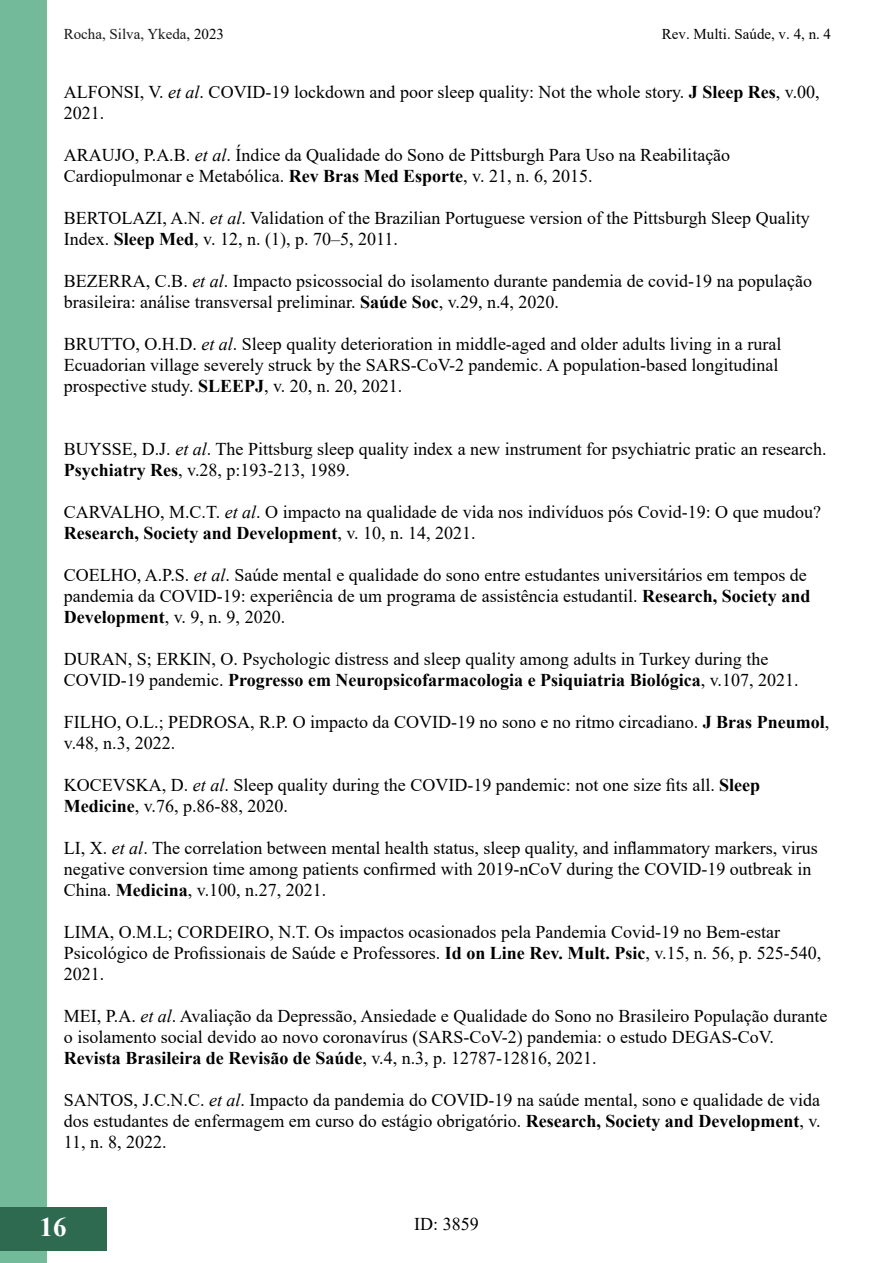
<style>
.page{position:relative;width:893px;height:1263px;background:#fff}
.page>*{position:absolute;margin:0;border:0;box-sizing:border-box;transform-origin:0 0}
.t1{font:700 27px "Times New Roman";color:#fff}
.t2{font:18px/21px "Times New Roman";color:#000}
.t3{font:15px "Times New Roman";color:#000}
.t4{font:15px "Times New Roman";color:#181717}
.s1{color:#000}
.s2{font-style:italic}
.s3{font-weight:700}
</style>
<div class="page">
<div style="left:0;top:1px;width:47px;height:1262px;background:#73ba9b"></div>
<div style="left:0;top:1207px;width:106px;height:43px;background:#2d6a4f"></div>
<p class="t4" style="left:64px;top:24px;width:162px">Rocha, Silva, Ykeda<span class="s1">, 2023</span></p>
<p class="t3" style="left:662px;top:24px;width:171px">Rev. Multi. Saúde, v. 4, n. 4</p>
<p class="t2" style="left:64px;top:80px;width:757px">ALFONSI, V. <span class="s2">et al</span>. COVID-19 lockdown and poor sleep quality: Not the whole story. <span class="s3">J Sleep Res</span>, v.00,<br>2021.</p>
<p class="t2" style="left:64px;top:143px;width:668px">ARAUJO, P.A.B. <span class="s2">et al</span>. Índice da Qualidade do Sono de Pittsburgh Para Uso na Reabilitação<br>Cardiopulmonar e Metabólica. <span class="s3">Rev Bras Med Esporte</span>, v. 21, n. 6, 2015.</p>
<p class="t2" style="left:64px;top:206px;width:747px">BERTOLAZI, A.N. <span class="s2">et al</span>. Validation of the Brazilian Portuguese version of the Pittsburgh Sleep Quality<br>Index. <span class="s3">Sleep Med</span>, v. 12, n. (1), p. 70–5, 2011.</p>
<p class="t2" style="left:64px;top:269px;width:750px">BEZERRA, C.B. <span class="s2">et al</span>. Impacto psicossocial do isolamento durante pandemia de covid-19 na população brasileira: análise transversal preliminar. <span class="s3">Saúde Soc</span>, v.29, n.4, 2020.</p>
<p class="t2" style="left:64px;top:332px;width:719px">BRUTTO, O.H.D. <span class="s2">et al</span>. Sleep quality deterioration in middle-aged and older adults living in a rural<br>Ecuadorian village severely struck by the SARS-CoV-2 pandemic. A population-based longitudinal prospective study. <span class="s3">SLEEPJ</span>, v. 20, n. 20, 2021.</p>
<p class="t2" style="left:64px;top:437px;width:764px">BUYSSE, D.J. <span class="s2">et al</span>. The Pittsburg sleep quality index a new instrument for psychiatric pratic an research.<br><span class="s3">Psychiatry Res</span>, v.28, p:193-213, 1989.</p>
<p class="t2" style="left:64px;top:500px;width:759px">CARVALHO, M.C.T. <span class="s2">et al</span>. O impacto na qualidade de vida nos indivíduos pós Covid-19: O que mudou?<br><span class="s3">Research, Society and Development</span>, v. 10, n. 14, 2021.</p>
<p class="t2" style="left:64px;top:563px;width:748px">COELHO, A.P.S. <span class="s2">et al</span>. Saúde mental e qualidade do sono entre estudantes universitários em tempos de pandemia da COVID-19: experiência de um programa de assistência estudantil. <span class="s3">Research, Society and<br>Development</span>, v. 9, n. 9, 2020.</p>
<p class="t2" style="left:64px;top:647px;width:736px">DURAN, S; ERKIN, O. Psychologic distress and sleep quality among adults in Turkey during the<br>COVID-19 pandemic. <span class="s3">Progresso em Neuropsicofarmacologia e Psiquiatria Biológica</span>, v.107, 2021.</p>
<p class="t2" style="left:64px;top:710px;width:767px">FILHO, O.L.; PEDROSA, R.P. O impacto da COVID-19 no sono e no ritmo circadiano. <span class="s3">J Bras Pneumol</span>, v.48, n.3, 2022.</p>
<p class="t2" style="left:64px;top:773px;width:698px">KOCEVSKA, D. <span class="s2">et al</span>. Sleep quality during the COVID-19 pandemic: not one size fits all. <span class="s3">Sleep<br>Medicine</span>, v.76, p.86-88, 2020.</p>
<p class="t2" style="left:64px;top:836px;width:755px">LI, X. <span class="s2">et al</span>. The correlation between mental health status, sleep quality, and inflammatory markers, virus negative conversion time among patients confirmed with 2019-nCoV during the COVID-19 outbreak in<br>China. <span class="s3">Medicina</span>, v.100, n.27, 2021.</p>
<p class="t2" style="left:64px;top:920px;width:759px">LIMA, O.M.L; CORDEIRO, N.T. Os impactos ocasionados pela Pandemia Covid-19 no Bem-estar<br>Psicológico de Profissionais de Saúde e Professores. <span class="s3">Id on Line Rev. Mult. Psic</span>, v.15, n. 56, p. 525-540,<br>2021.</p>
<p class="t2" style="left:64px;top:1004px;width:765px">MEI, P.A. <span class="s2">et al</span>. Avaliação da Depressão, Ansiedade e Qualidade do Sono no Brasileiro População durante o isolamento social devido ao novo coronavírus (SARS-CoV-2) pandemia: o estudo DEGAS-CoV.<br><span class="s3">Revista Brasileira de Revisão de Saúde</span>, v.4, n.3, p. 12787-12816, 2021.</p>
<p class="t2" style="left:64px;top:1088px;width:758px;text-align:justify">SANTOS, J.C.N.C. <span class="s2">et al</span>. Impacto da pandemia do COVID-19 na saúde mental, sono e qualidade de vida dos estudantes de enfermagem em curso do estágio obrigatório. <span class="s3">Research, Society and Development</span>, v.<br>11, n. 8, 2022.</p>
<h1 class="t1" style="left:40px;top:1207px;width:28px">16</h1>
<p class="t2" style="left:414px;top:1213px;width:66px">ID: 3859</p>
</div>
